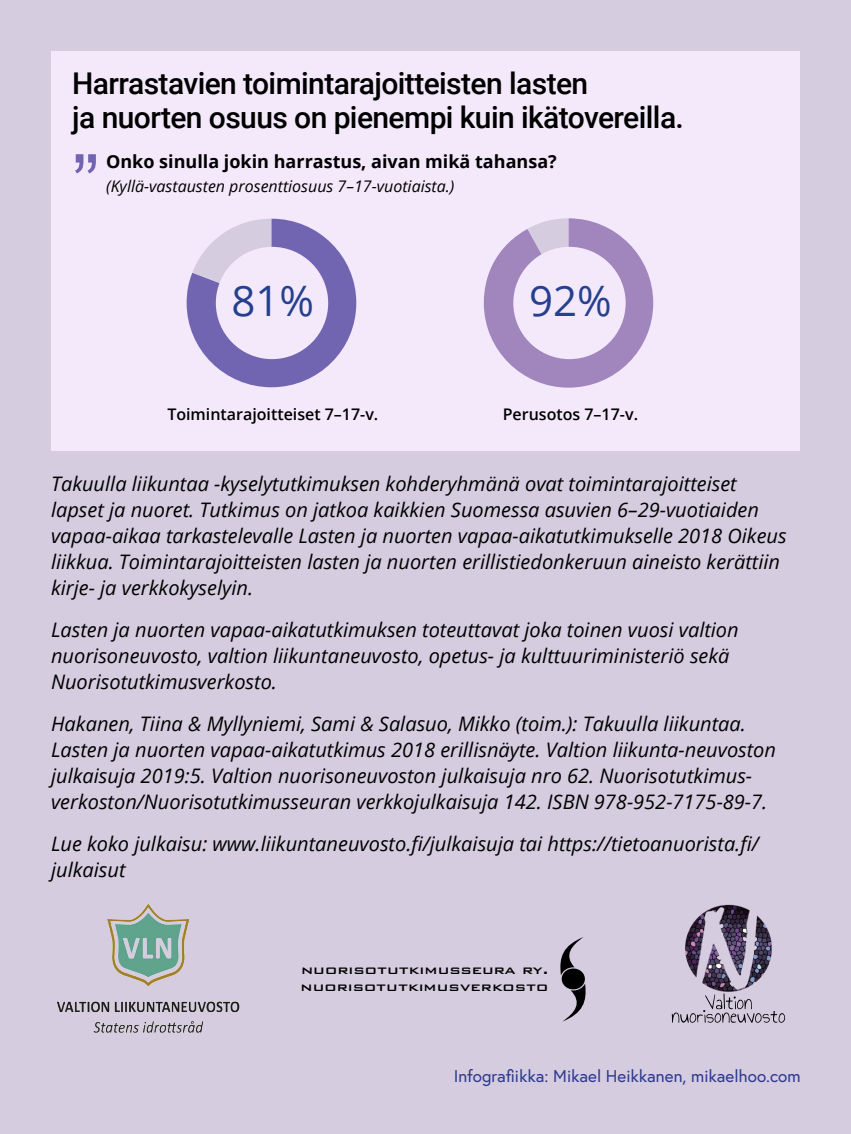
<style>
.page{position:relative;width:851px;height:1134px;background:#fff}
.page>*{position:absolute;margin:0;border:0;box-sizing:border-box;transform-origin:0 0}
.t1{font:82px "Arial";color:#7165b2}
.t2{font:42px "Open Sans";color:#25408f}
.t3{font:500 30px/34px "Roboto";letter-spacing:-.02em;color:#000}
.t4{font:italic 20px/26px "Open Sans";color:#000}
.t5{font:700 18px "Open Sans";color:#000}
.t6{font:17px "Europa";color:#2b3990}
.t7{font:italic 16px "Open Sans";color:#000}
.t8{font:600 16px "Open Sans";color:#000}
.t9{font:500 15.4px/16.8px "Bank Gothic BT";color:#000;scale:1.11 1}
</style>
<div class="page">
<div style="left:0;top:0;width:850px;height:1134px;background:#d5ccdf"></div>
<div style="left:51px;top:51px;width:748px;height:399px;background:#f4e9fa"></div>
<svg style="left:483px;top:218px;width:170px;height:170px"></svg>
<svg style="left:187px;top:219px;width:169px;height:168px"></svg>
<svg style="left:560px;top:937px;width:23px;height:38px"></svg>
<svg style="left:563px;top:983px;width:22px;height:38px"></svg>
<div style="left:561px;top:968px;width:23px;height:21px;background:#000;border-radius:50%"></div>
<img style="left:671px;top:904px;width:115px;height:119px">
<img style="left:57px;top:903px;width:183px;height:130px">
<div style="left:216px;top:247px;width:112px;height:112px;background:#f4e9fa;border-radius:50%"></div>
<div style="left:513px;top:247px;width:112px;height:112px;background:#f4e9fa;border-radius:50%"></div>
<h3 class="t3" style="left:72px;top:66px;width:613px">Harrastavien toimintarajoitteisten lasten<br>ja nuorten osuus on pienempi kuin ikätovereilla.</h3>
<h1 class="t1" style="left:72px;top:131px;width:29px">”</h1>
<p class="t5" style="left:106px;top:148px;width:452px">Onko sinulla jokin harrastus, aivan mikä tahansa?</p>
<p class="t7" style="left:106px;top:175px;width:350px">(Kyllä-vastausten prosenttiosuus 7–17-vuotiaista.)</p>
<h2 class="t2" style="left:231px;top:272px;width:84px">81%</h2>
<h2 class="t2" style="left:529px;top:272px;width:84px">92%</h2>
<p class="t8" style="left:167px;top:403px;width:212px">Toimintarajoitteiset 7–17-v.</p>
<p class="t8" style="left:502px;top:403px;width:137px">Perusotos 7–17-v.</p>
<p class="t4" style="left:51px;top:471px;width:737px">Takuulla liikuntaa -kyselytutkimuksen kohderyhmänä ovat toimintarajoitteiset lapset ja nuoret. Tutkimus on jatkoa kaikkien Suomessa asuvien 6–29-vuotiaiden vapaa-aikaa tarkastelevalle Lasten ja nuorten vapaa-aikatutkimukselle 2018 Oikeus liikkua. Toimintarajoitteisten lasten ja nuorten erillistiedonkeruun aineisto kerättiin kirje- ja verkkokyselyin.</p>
<p class="t4" style="left:51px;top:617px;width:689px">Lasten ja nuorten vapaa-aikatutkimuksen toteuttavat joka toinen vuosi valtion nuorisoneuvosto, valtion liikuntaneuvosto, opetus- ja kulttuuriministeriö sekä<br>Nuorisotutkimusverkosto.</p>
<p class="t4" style="left:51px;top:711px;width:726px">Hakanen, Tiina &amp; Myllyniemi, Sami &amp; Salasuo, Mikko (toim.): Takuulla liikuntaa.-- Lasten ja nuorten vapaa-aikatutkimus 2018 erillisnäyte. Valtion liikunta-neuvoston julkaisuja 2019:5. Valtion nuorisoneuvoston julkaisuja nro 62. Nuorisotutkimus&shy;verkoston/Nuorisotutkimusseuran verkkojulkaisuja 142. ISBN 978-952-7175-89-7.</p>
<p class="t4" style="left:51px;top:831px;width:709px">Lue koko julkaisu: www.liikuntaneuvosto.fi/julkaisuja tai https://tietoanuorista.fi/ julkaisut</p>
<p class="t9" style="left:300px;top:961px;width:225px">nuorisotutkimusseura ry. nuorisotutkimusverkosto</p>
<p class="t6" style="left:453px;top:1065px;width:348px">Infografiikka: Mikael Heikkanen, mikaelhoo.com</p>
</div>
